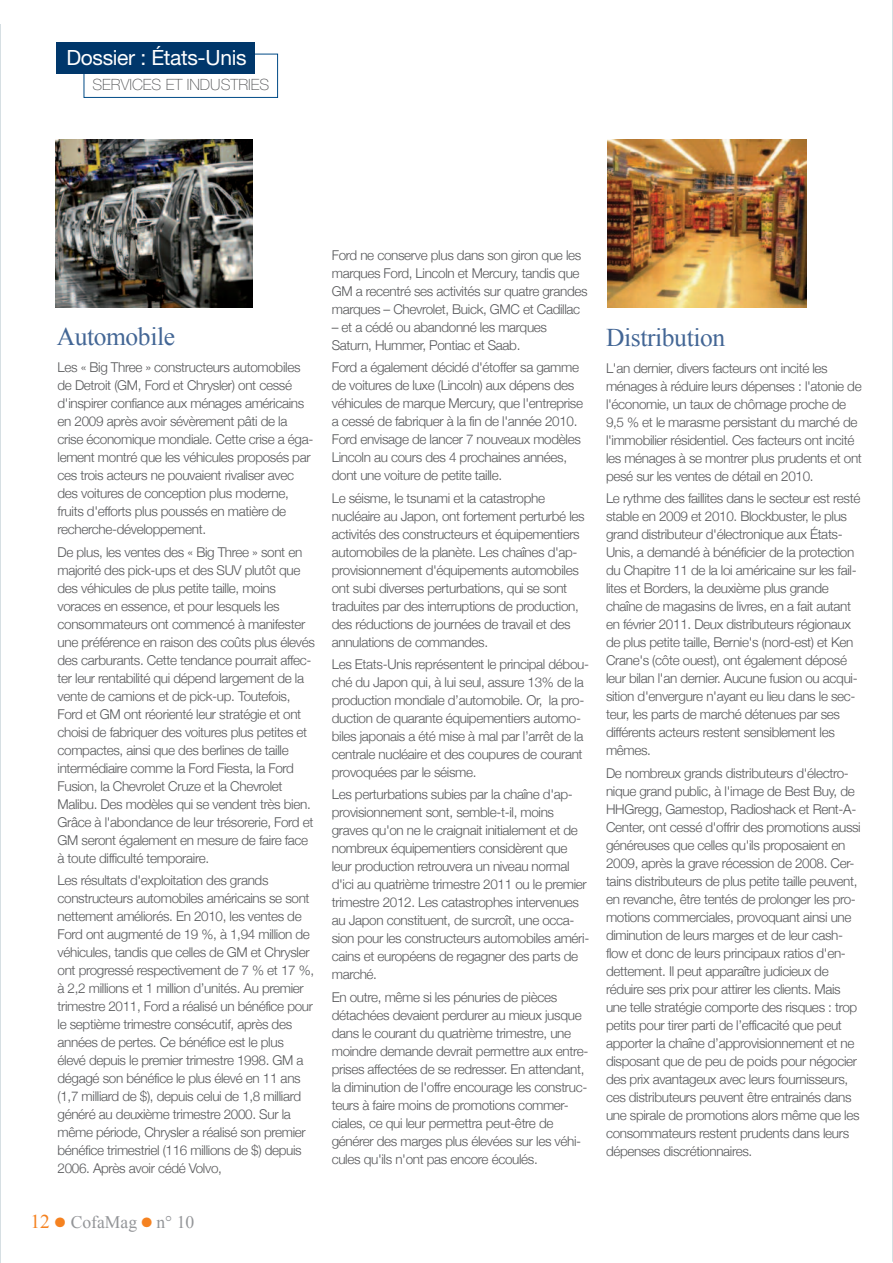
<style>
.page{position:relative;width:893px;height:1263px;background:#fff}
.page>*{position:absolute;margin:0;border:0;box-sizing:border-box;transform-origin:0 0}
.t1{font:25.5px "Times New Roman";letter-spacing:-.015em;color:#436695}
.t2{font:21px "Helvetica Neue";letter-spacing:-.015em;color:#fff}
.t3{font:17.55px "Times New Roman";color:#939598}
.t4{font:100 15.6px "Helvetica Neue";color:#57585a}
.t5{font:300 13.5px/18px "Helvetica Neue";letter-spacing:-.025em;color:#57585a}
.s1{font-size:19.5px;color:#f58220}
.s2{color:#f58220}
</style>
<div class="page">
<hr style="left:0;top:24px;width:1px;height:1239px;background:#c9d5da">
<div style="left:84px;top:54px;width:194px;height:44px;border:1px solid #004b87"></div>
<div style="left:57px;top:43px;width:198px;height:31px;background:#00376b"></div>
<hr style="left:892px;top:0;width:1px;height:1261px;background:#c9d5da">
<img style="left:55px;top:140px;width:198px;height:167px">
<img style="left:608px;top:140px;width:199px;height:168px">
<h2 class="t2" style="left:66px;top:50px;width:182px">Dossier : États-Unis</h2>
<p class="t4" style="left:92px;top:79px;width:178px">SERVICES ET INDUSTRIES</p>
<p class="t5" style="left:332px;top:246px;width:257px">Ford ne conserve plus dans son giron que les marques Ford, Lincoln et Mercury, tandis que GM a recentré ses activités sur quatre grandes marques – Chevrolet, Buick, GMC et Cadillac</p>
<p class="t5" style="left:332px;top:318px;width:217px">– et a cédé ou abandonné les marques<br>Saturn, Hummer, Pontiac et Saab.</p>
<p class="t5" style="left:332px;top:358px;width:253px">Ford a également décidé d'étoffer sa gamme de voitures de luxe (Lincoln) aux dépens des véhicules de marque Mercury, que l'entreprise a cessé de fabriquer à la fin de l'année 2010.<br>Ford envisage de lancer 7 nouveaux modèles Lincoln au cours des 4 prochaines années, dont une voiture de petite taille.</p>
<p class="t5" style="left:332px;top:489px;width:254px">Le séisme, le tsunami et la catastrophe nucléaire au Japon, ont fortement perturbé les activités des constructeurs et équipementiers automobiles de la planète. Les chaînes d'ap&shy;provisionnement d'équipements automobiles ont subi diverses perturbations, qui se sont traduites par des interruptions de production, des réductions de journées de travail et des annulations de commandes.</p>
<p class="t5" style="left:332px;top:655px;width:259px">Les Etats-Unis représentent le principal débou&shy;ché du Japon qui, à lui seul, assure 13% de la production mondiale d’automobile. Or, la pro&shy;duction de quarante équipementiers automo&shy;biles japonais a été mise à mal par l’arrêt de la centrale nucléaire et des coupures de courant provoquées par le séisme.</p>
<p class="t5" style="left:332px;top:785px;width:259px">Les perturbations subies par la chaîne d'ap&shy;provisionnement sont, semble-t-il, moins graves qu'on ne le craignait initialement et de nombreux équipementiers considèrent que leur production retrouvera un niveau normal d'ici au quatrième trimestre 2011 ou le premier trimestre 2012. Les catastrophes intervenues au Japon constituent, de surcroît, une occa&shy;sion pour les constructeurs automobiles améri&shy;cains et européens de regagner des parts de marché.</p>
<p class="t5" style="left:332px;top:987px;width:258px">En outre, même si les pénuries de pièces détachées devaient perdurer au mieux jusque dans le courant du quatrième trimestre, une moindre demande devrait permettre aux entre&shy;prises affectées de se redresser. En attendant, la diminution de l'offre encourage les construc&shy;teurs à faire moins de promotions commer&shy;ciales, ce qui leur permettra peut-être de générer des marges plus élevées sur les véhi&shy;cules qu'ils n'ont pas encore écoulés.</p>
<h1 class="t1" style="left:57px;top:323px;width:120px">automobile</h1>
<h1 class="t1" style="left:606px;top:324px;width:121px">Distribution</h1>
<p class="t5" style="left:58px;top:358px;width:257px">Les « Big Three » constructeurs automobiles de Detroit (GM, Ford et Chrysler) ont cessé d'inspirer confiance aux ménages américains en 2009 après avoir sévèrement pâti de la crise économique mondiale. Cette crise a éga&shy;lement montré que les véhicules proposés par ces trois acteurs ne pouvaient rivaliser avec des voitures de conception plus moderne, fruits d'efforts plus poussés en matière de recherche-développement.</p>
<p class="t5" style="left:58px;top:542px;width:259px">De plus, les ventes des « Big Three » sont en majorité des pick-ups et des SUV plutôt que des véhicules de plus petite taille, moins voraces en essence, et pour lesquels les consommateurs ont commencé à manifester une préférence en raison des coûts plus élevés des carburants. Cette tendance pourrait affec&shy;ter leur rentabilité qui dépend largement de la vente de camions et de pick-up. Toutefois, Ford et GM ont réorienté leur stratégie et ont choisi de fabriquer des voitures plus petites et compactes, ainsi que des berlines de taille intermédiaire comme la Ford Fiesta, la Ford Fusion, la Chevrolet Cruze et la Chevrolet Malibu. Des modèles qui se vendent très bien.<br>Grâce à l'abondance de leur trésorerie, Ford et GM seront également en mesure de faire face à toute difficulté temporaire.</p>
<p class="t5" style="left:58px;top:871px;width:258px">Les résultats d'exploitation des grands constructeurs automobiles américains se sont nettement améliorés. En 2010, les ventes de Ford ont augmenté de 19 %, à 1,94 million de véhicules, tandis que celles de GM et Chrysler ont progressé respectivement de 7 % et 17 %, à 2,2 millions et 1 million d’unités. Au premier trimestre 2011, Ford a réalisé un bénéfice pour le septième trimestre consécutif, après des années de pertes. Ce bénéfice est le plus élevé depuis le premier trimestre 1998. GM a dégagé son bénéfice le plus élevé en 11 ans (1,7 milliard de $), depuis celui de 1,8 milliard généré au deuxième trimestre 2000. Sur la même période, Chrysler a réalisé son premier bénéfice trimestriel (116 millions de $) depuis 2006. Après avoir cédé Volvo,</p>
<p class="t5" style="left:606px;top:359px;width:257px">L'an dernier, divers facteurs ont incité les ménages à réduire leurs dépenses : l'atonie de l'économie, un taux de chômage proche de 9,5 % et le marasme persistant du marché de l'immobilier résidentiel. Ces facteurs ont incité les ménages à se montrer plus prudents et ont pesé sur les ventes de détail en 2010.</p>
<p class="t5" style="left:606px;top:489px;width:256px">Le rythme des faillites dans le secteur est resté stable en 2009 et 2010. Blockbuster, le plus grand distributeur d'électronique aux États-Unis, a demandé à bénéficier de la protection du Chapitre 11 de la loi américaine sur les fail&shy;lites et Borders, la deuxième plus grande chaîne de magasins de livres, en a fait autant en février 2011. Deux distributeurs régionaux de plus petite taille, Bernie's (nord-est) et Ken Crane's (côte ouest), ont également déposé leur bilan l'an dernier. Aucune fusion ou acqui&shy;sition d'envergure n'ayant eu lieu dans le sec&shy;teur, les parts de marché détenues par ses différents acteurs restent sensiblement les mêmes.</p>
<p class="t5" style="left:606px;top:763px;width:256px">De nombreux grands distributeurs d'électro&shy;nique grand public, à l'image de Best Buy, de HHGregg, Gamestop, Radioshack et Rent-A-Center, ont cessé d'offrir des promotions aussi généreuses que celles qu'ils proposaient en 2009, après la grave récession de 2008. Cer&shy;tains distributeurs de plus petite taille peuvent, en revanche, être tentés de prolonger les pro&shy;motions commerciales, provoquant ainsi une diminution de leurs marges et de leur cash&shy;flow et donc de leurs principaux ratios d'en&shy;dettement. Il peut apparaître judicieux de réduire ses prix pour attirer les clients. Mais une telle stratégie comporte des risques : trop petits pour tirer parti de l’efficacité que peut apporter la chaîne d’approvisionnement et ne disposant que de peu de poids pour négocier des prix avantageux avec leurs fournisseurs, ces distributeurs peuvent être entrainés dans une spirale de promotions alors même que les consommateurs restent prudents dans leurs dépenses discrétionnaires.</p>
<p class="t3" style="left:30px;top:1212px;width:165px"><span class="s1">12</span> <span class="s2">●</span> CofaMag <span class="s2">●</span> n° 10</p>
</div>
